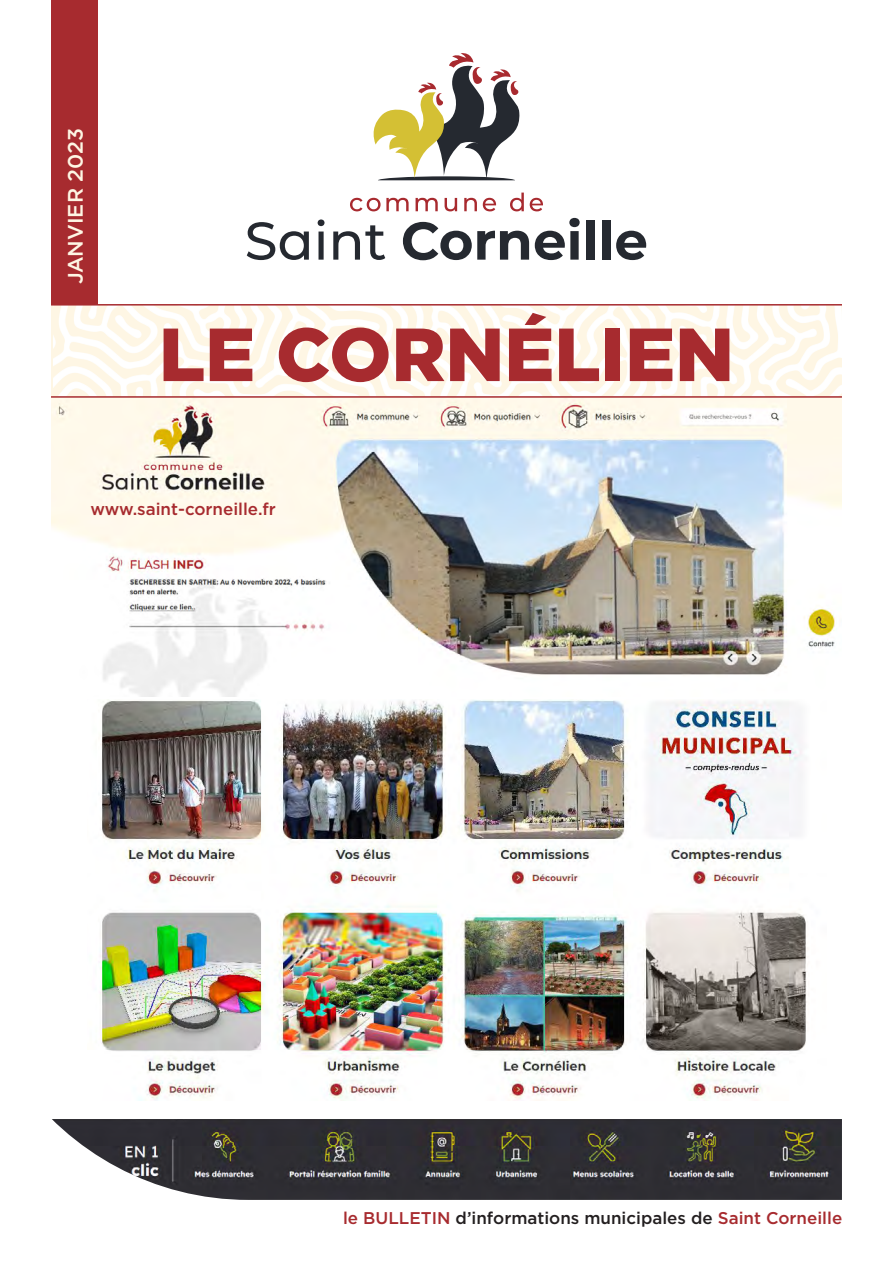
<style>
.page{position:relative;width:893px;height:1263px;background:#fff}
.page>*{position:absolute;margin:0;border:0;box-sizing:border-box;transform-origin:0 0}
.t1{font:900 75px "Gotham";color:#a72b2f}
.t2{font:500 21px "Gotham";color:#fef6e4}
.t3{font:500 16.95px "Gotham";color:#231f20}
.t4{font:500 16.95px "Gotham";color:#a72b2f}
.s1{color:#a72b2f}
</style>
<div class="page">
<img style="left:52px;top:1119px;width:790px;height:81px">
<img style="left:54px;top:306px;width:788px;height:90px">
<svg style="left:247px;top:222px;width:62px;height:38px"></svg>
<svg style="left:318px;top:219px;width:6px;height:41px"></svg>
<svg style="left:333px;top:225px;width:52px;height:35px"></svg>
<svg style="left:403px;top:222px;width:126px;height:38px"></svg>
<svg style="left:535px;top:218px;width:45px;height:42px"></svg>
<div style="left:586px;top:220px;width:9px;height:40px;background:#252930"></div>
<div style="left:602px;top:220px;width:9px;height:40px;background:#252930"></div>
<svg style="left:616px;top:231px;width:30px;height:29px"></svg>
<svg style="left:350px;top:198px;width:59px;height:13px"></svg>
<svg style="left:416px;top:198px;width:22px;height:13px"></svg>
<svg style="left:445px;top:198px;width:12px;height:13px"></svg>
<svg style="left:464px;top:198px;width:13px;height:13px"></svg>
<svg style="left:483px;top:198px;width:13px;height:13px"></svg>
<svg style="left:510px;top:193px;width:14px;height:18px"></svg>
<svg style="left:530px;top:198px;width:13px;height:13px"></svg>
<svg style="left:373px;top:53px;width:147px;height:127px"></svg>
<div style="left:51px;top:0;width:47px;height:305px;background:#a72b2f"></div>
<img style="left:100px;top:700px;width:708px;height:400px">
<hr style="left:51px;top:304px;width:791px;height:2px;background:#a72b2f">
<img style="left:51px;top:398px;width:791px;height:298px">
<hr style="left:51px;top:396px;width:791px;height:2px;background:#a72b2f">
<p class="t2" style="left:62px;top:284px;width:158px;rotate:-90deg">JANVIER 2023</p>
<h1 class="t1" style="left:159px;top:303px;width:577px">LE CORNÉLIEN</h1>
<p class="t4" style="left:90px;top:498px;width:187px">www.saint-corneille.fr</p>
<p class="t3" style="left:343px;top:1206px;width:501px"><span class="s1">le BULLETIN</span> d’informations municipales de <span class="s1">Saint Corneille</span></p>
</div>
